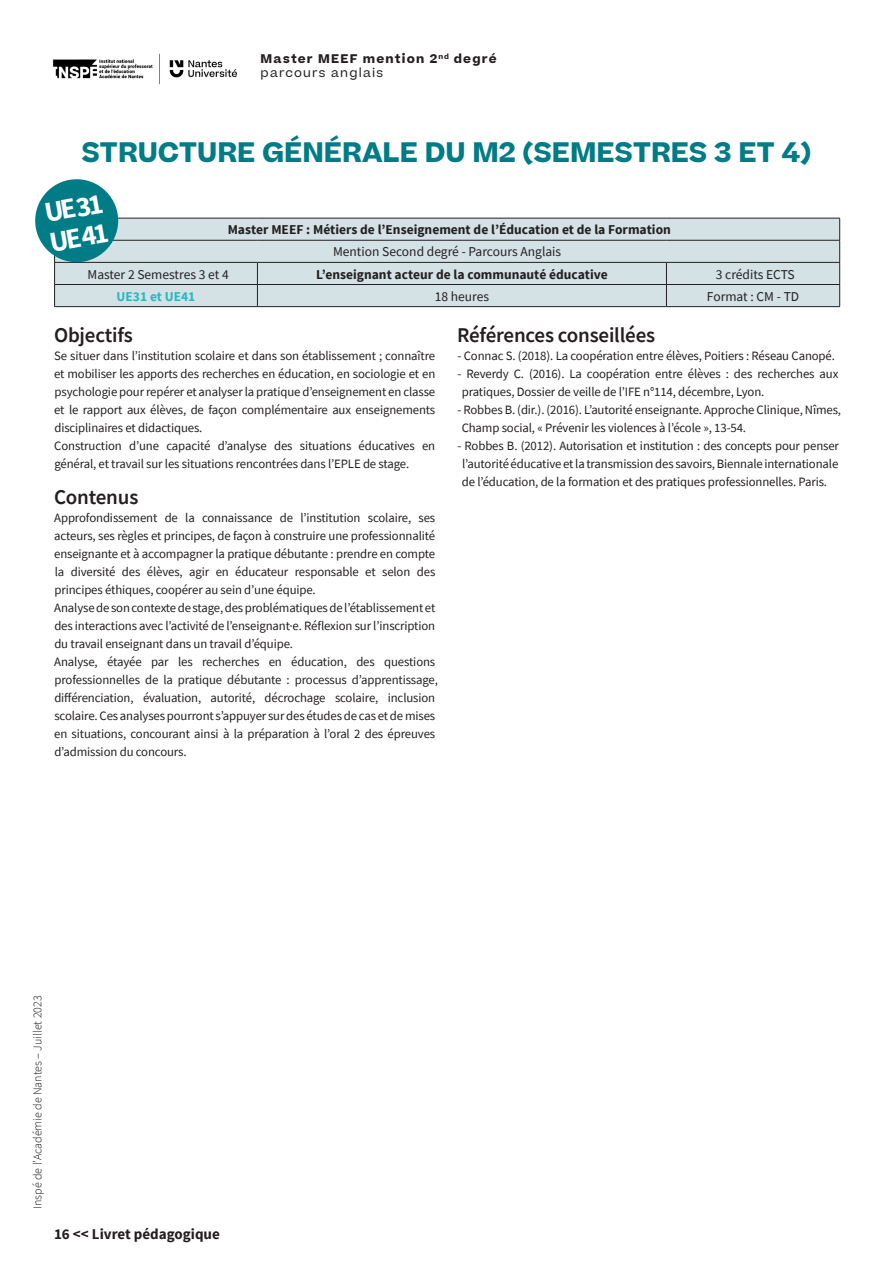
<style>
.page{position:relative;width:893px;height:1263px;background:#fff}
.page>*{position:absolute;margin:0;border:0;box-sizing:border-box;transform-origin:0 0}
.t1{font:700 28.5px "Source Sans Pro";color:#fff}
.t2{font:700 27px "Beatrice";color:#007c86}
.t3{font:600 21px "Source Sans Pro";letter-spacing:-.01em;color:#231f20}
.t4{font:700 15px "Source Sans Pro";color:#231f20}
.t5{font:700 13.5px "Source Sans Pro";color:#231f20}
.t6{font:13.5px "Source Sans Pro";color:#231f20}
.t7{font:700 13.5px "Source Sans Pro";color:#28b8be}
.t8{font:12.75px/18px "Source Sans Pro";letter-spacing:-.01em;color:#231f20;text-align:justify}
.t9{font:300 12px "Source Sans Pro";color:#231f20}
.t10{font:700 12px "Beatrice";letter-spacing:.1em;color:#231f20}
.t11{font:12px "Beatrice";letter-spacing:.1em;color:#231f20}
</style>
<div class="page">
<img style="left:52px;top:53px;width:186px;height:32px">
<div style="left:121px;top:219px;width:718px;height:87px;background:#d4e2e6"></div>
<hr style="left:54px;top:218px;width:203px;height:1px;background:#231f20">
<hr style="left:257px;top:218px;width:409px;height:1px;background:#231f20">
<hr style="left:666px;top:218px;width:174px;height:1px;background:#231f20">
<hr style="left:54px;top:240px;width:203px;height:1px;background:#231f20">
<hr style="left:257px;top:240px;width:409px;height:1px;background:#231f20">
<hr style="left:666px;top:240px;width:174px;height:1px;background:#231f20">
<hr style="left:54px;top:262px;width:203px;height:1px;background:#231f20">
<hr style="left:257px;top:262px;width:409px;height:1px;background:#231f20">
<hr style="left:666px;top:262px;width:174px;height:1px;background:#231f20">
<hr style="left:54px;top:284px;width:203px;height:1px;background:#231f20">
<hr style="left:257px;top:284px;width:409px;height:1px;background:#231f20">
<svg style="left:257px;top:263px;width:1px;height:43px"></svg>
<hr style="left:666px;top:284px;width:174px;height:1px;background:#231f20">
<svg style="left:666px;top:263px;width:1px;height:43px"></svg>
<svg style="left:839px;top:218px;width:1px;height:88px"></svg>
<hr style="left:54px;top:306px;width:203px;height:1px;background:#231f20">
<hr style="left:257px;top:306px;width:409px;height:1px;background:#231f20">
<hr style="left:666px;top:306px;width:174px;height:1px;background:#231f20">
<svg style="left:35px;top:179px;width:86px;height:127px"></svg>
<p class="t10" style="left:261px;top:50px;width:237px">Master MEEF mention 2<sup>nd</sup> degré</p>
<p class="t11" style="left:261px;top:65px;width:124px">parcours anglais</p>
<p class="t2" style="left:82px;top:134px;width:731px">STRUCTURE GÉNÉRALE DU M2 (SEMESTRES 3 ET 4)</p>
<p class="t1" style="left:42px;top:195px;width:61px;rotate:-10deg">UE 31</p>
<p class="t1" style="left:47px;top:224px;width:61px;rotate:-10deg">UE 41</p>
<p class="t5" style="left:228px;top:221px;width:445px">Master MEEF : Métiers de l’Enseignement de l’Éducation et de la Formation</p>
<p class="t6" style="left:333px;top:243px;width:230px">Mention Second degré - Parcours Anglais</p>
<p class="t6" style="left:88px;top:265px;width:143px">Master 2 Semestres 3 et 4</p>
<p class="t5" style="left:316px;top:265px;width:293px">L’enseignant acteur de la communauté éducative</p>
<p class="t6" style="left:716px;top:265px;width:80px">3 crédits ECTS</p>
<p class="t7" style="left:117px;top:287px;width:80px">UE31 et UE41</p>
<p class="t6" style="left:435px;top:288px;width:56px">18 heures</p>
<p class="t6" style="left:707px;top:288px;width:94px">Format : CM - TD</p>
<p class="t3" style="left:54px;top:321px;width:80px">Objectifs</p>
<p class="t8" style="left:54px;top:347px;width:383px">Se situer dans l’institution scolaire et dans son établissement ; connaître et mobiliser les apports des recherches en éducation, en sociologie et en psychologie pour repérer et analyser la pratique d’enseignement en classe et le rapport aux élèves, de façon complémentaire aux enseignements disciplinaires et didactiques.</p>
<p class="t8" style="left:54px;top:437px;width:382px">Construction d’une capacité d’analyse des situations éducatives en général, et travail sur les situations rencontrées dans l’EPLE de stage.</p>
<p class="t3" style="left:54px;top:483px;width:86px">Contenus</p>
<p class="t8" style="left:54px;top:509px;width:383px">Approfondissement de la connaissance de l’institution scolaire, ses acteurs, ses règles et principes, de façon à construire une professionnalité enseignante et à accompagner la pratique débutante : prendre en compte la diversité des élèves, agir en éducateur responsable et selon des principes éthiques, coopérer au sein d’une équipe.</p>
<p class="t8" style="left:54px;top:599px;width:383px">Analyse de son contexte de stage, des problématiques de l’établissement et des interactions avec l’activité de l’enseignant·e. Réflexion sur l’inscription du travail enseignant dans un travail d’équipe.</p>
<p class="t8" style="left:54px;top:653px;width:385px;text-align:left">Analyse, étayée par les recherches en éducation, des questions professionnelles de la pratique débutante : processus d’apprentissage, différenciation, évaluation, autorité, décrochage scolaire, inclusion scolaire. Ces analyses pourront s’appuyer sur des études de cas et de mises en situations, concourant ainsi à la préparation à l’oral 2 des épreuves d’admission du concours.</p>
<p class="t3" style="left:457px;top:321px;width:200px">Références conseillées</p>
<p class="t8" style="left:457px;top:347px;width:379px">- Connac S. (2018). La coopération entre élèves, Poitiers : Réseau Canopé.</p>
<p class="t8" style="left:462px;top:365px;width:378px;text-indent:-4px">- Reverdy C. (2016). La coopération entre élèves : des recherches aux pratiques, Dossier de veille de l’IFE n°114, décembre, Lyon.</p>
<p class="t8" style="left:462px;top:401px;width:381px;text-indent:-4px">- Robbes B. (dir.). (2016). L’autorité enseignante. Approche Clinique, Nîmes,<br>Champ social, « Prévenir les violences à l’école », 13-54.</p>
<p class="t8" style="left:462px;top:437px;width:379px;text-indent:-4px">- Robbes B. (2012). Autorisation et institution : des concepts pour penser l’autorité éducative et la transmission des savoirs, Biennale internationale de l’éducation, de la formation et des pratiques professionnelles. Paris.</p>
<p class="t9" style="left:30px;top:1209px;width:215px;rotate:-90deg">Inspé de l’Académie de Nantes – Juillet 2023</p>
<p class="t4" style="left:54px;top:1224px;width:167px">16 &lt;&lt; Livret pédagogique</p>
</div>
